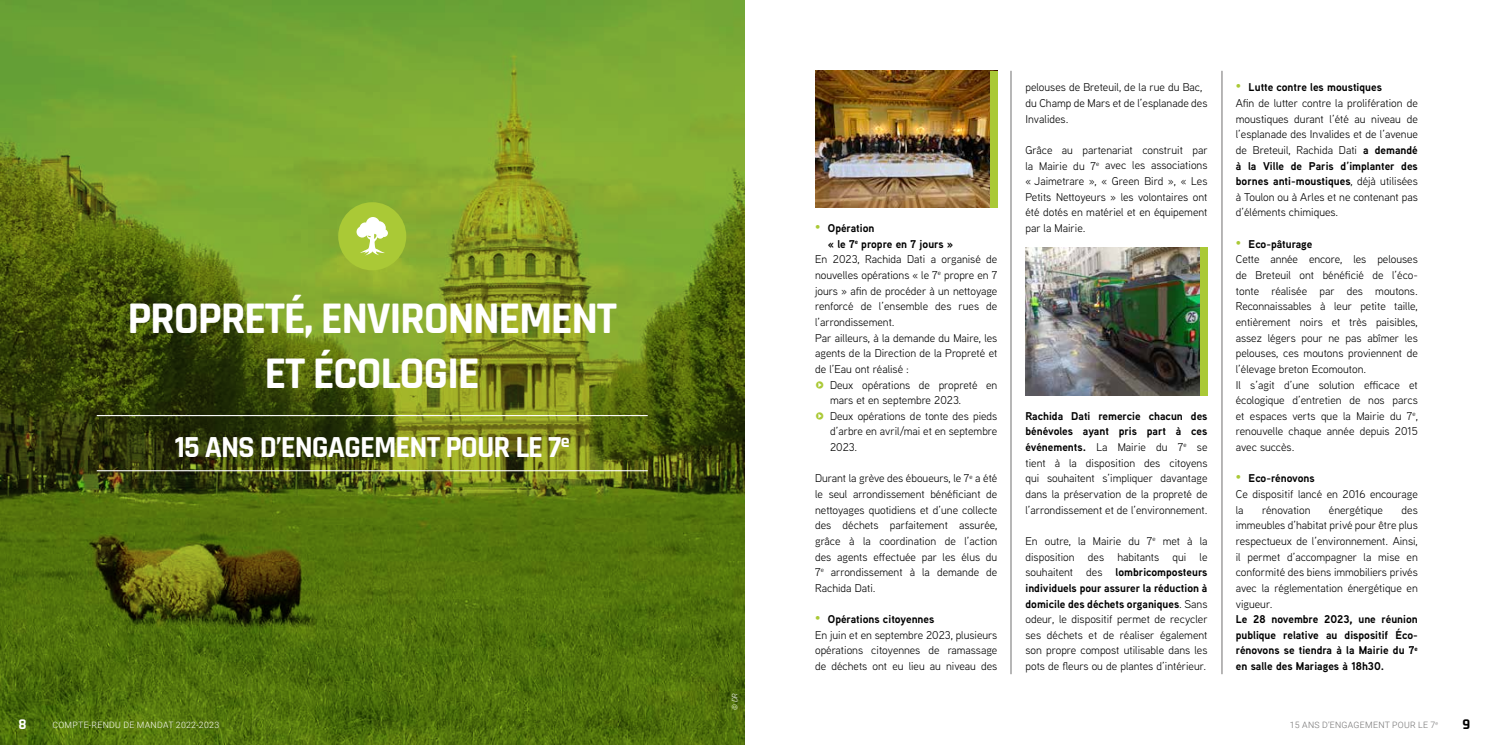
<style>
.page{position:relative;width:1489px;height:745px;background:#fff}
.page>*{position:absolute;margin:0;border:0;box-sizing:border-box;transform-origin:0 0}
.t1{font:700 45.75px/54.9px "Rajdhani";letter-spacing:-.03em;color:#fff;text-align:center}
.t2{font:700 31px "Rajdhani";letter-spacing:-.03em;color:#fff}
.t3{font:700 15px "Rajdhani";color:#000}
.t4{font:700 15px "Rajdhani";color:#fff}
.t5{font:11.25px/15.6px "Aaux Next";color:#000;text-align:justify}
.t6{font:700 11.25px/15.6px "Aaux Next";color:#000;text-align:justify}
.t7{font:300 8.75px "Roboto";letter-spacing:.035em;color:#fff}
.t8{font:300 8.75px "Roboto";letter-spacing:.035em;color:#706f6f}
.t9{font:italic 300 7.5px "Roboto";color:#fff}
.s1{font-family:"Gill Sans";font-weight:400;font-size:15px;color:#aac936}
.s2{font-family:"Simple Direction Arrows";color:#aac936}
.s3{font-family:"Gill Sans";font-size:15px;color:#aac936}
.s4{font-weight:700}
</style>
<div class="page">
<svg style="left:0;top:0;width:744px;height:744px;background:#61801b"></svg>
<div style="left:338px;top:202px;width:68px;height:68px;background:#aac936;border-radius:50%"></div>
<svg style="left:356px;top:217px;width:32px;height:38px"></svg>
<hr style="left:1010px;top:71px;width:1px;height:602px;background:#706f6f">
<hr style="left:1221px;top:71px;width:1px;height:602px;background:#706f6f">
<hr style="left:97px;top:415px;width:550px;height:1px;background:#fff">
<hr style="left:97px;top:470px;width:550px;height:1px;background:#fff">
<img style="left:815px;top:71px;width:174px;height:136px">
<img style="left:1025px;top:247px;width:175px;height:148px">
<div style="left:989px;top:71px;width:8px;height:136px;background:#aac936"></div>
<div style="left:1200px;top:247px;width:7px;height:148px;background:#aac936"></div>
<h1 class="t1" style="left:127px;top:292px;width:491px">PROPRETÉ, ENVIRONNEMENT<br>ET ÉCOLOGIE</h1>
<h2 class="t2" style="left:175px;top:428px;width:396px">15 ANS D’ENGAGEMENT POUR LE 7<sup>e</sup></h2>
<h3 class="t4" style="left:18px;top:715px;width:10px">8</h3>
<p class="t7" style="left:52px;top:718px;width:168px">COMPTE-RENDU DE MANDAT 2022-2023</p>
<p class="t9" style="left:729px;top:709px;width:18px;rotate:-90deg">© DR</p>
<p class="t6" style="left:815px;top:220px;width:61px"><span class="s1">•</span> Opération</p>
<p class="t6" style="left:828px;top:235px;width:127px">« le 7<sup>e</sup> propre en 7 jours »</p>
<p class="t5" style="left:815px;top:251px;width:184px">En 2023, Rachida Dati a organisé de</p>
<p class="t5" style="left:815px;top:267px;width:184px">nouvelles opérations « le 7<sup>e</sup> propre en 7</p>
<p class="t5" style="left:815px;top:282px;width:184px">jours » afin de procéder à un nettoyage</p>
<p class="t5" style="left:815px;top:298px;width:184px">renforcé de l’ensemble des rues de</p>
<p class="t5" style="left:815px;top:313px;width:81px">l’arrondissement.</p>
<p class="t5" style="left:815px;top:329px;width:184px">Par ailleurs, à la demande du Maire, les</p>
<p class="t5" style="left:815px;top:345px;width:184px">agents de la Direction de la Propreté et</p>
<p class="t5" style="left:815px;top:360px;width:95px">de l’Eau ont réalisé :</p>
<p class="t5" style="left:815px;top:376px;width:184px"><span class="s2">6</span> Deux opérations de propreté en</p>
<p class="t5" style="left:830px;top:392px;width:133px">mars et en septembre 2023.</p>
<p class="t5" style="left:815px;top:407px;width:184px"><span class="s2">6</span> Deux opérations de tonte des pieds</p>
<p class="t5" style="left:830px;top:423px;width:169px">d’arbre en avril/mai et en septembre</p>
<p class="t5" style="left:830px;top:438px;width:29px">2023.</p>
<p class="t5" style="left:815px;top:470px;width:184px">Durant la grève des éboueurs, le 7<sup>e</sup> a été le seul arrondissement bénéficiant de nettoyages quotidiens et d’une collecte des déchets parfaitement assurée, grâce à la coordination de l’action des agents effectuée par les élus du 7<sup>e</sup> arrondissement à la demande de Rachida Dati.</p>
<p class="t5" style="left:815px;top:610px;width:184px;text-align:left"><span class="s3">•</span> <span class="s4">Opérations citoyennes<br></span>En juin et en septembre 2023, plusieurs opérations citoyennes de ramassage de déchets ont eu lieu au niveau des</p>
<p class="t5" style="left:1025px;top:79px;width:183px;text-align:left">pelouses de Breteuil, de la rue du Bac, du Champ de Mars et de l’esplanade des<br>Invalides.</p>
<p class="t5" style="left:1025px;top:142px;width:184px">Grâce au partenariat construit par la Mairie du 7<sup>e</sup> avec les associations « Jaimetrare », « Green Bird », « Les Petits Nettoyeurs » les volontaires ont été dotés en matériel et en équipement par la Mairie.</p>
<p class="t5" style="left:1025px;top:407px;width:183px"><span class="s4">Rachida Dati remercie chacun des bénévoles ayant pris part à ces événements.</span> La Mairie du 7<sup>e</sup> se tient à la disposition des citoyens qui souhaitent s’impliquer davantage dans la préservation de la propreté de l’arrondissement et de l’environnement.</p>
<p class="t5" style="left:1025px;top:532px;width:184px">En outre, la Mairie du 7<sup>e</sup> met à la disposition des habitants qui le souhaitent des <span class="s4">lombricomposteurs individuels pour assurer la réduction à domicile des déchets organiques</span>. Sans odeur, le dispositif permet de recycler ses déchets et de réaliser également son propre compost utilisable dans les pots de fleurs ou de plantes d’intérieur.</p>
<p class="t5" style="left:1235px;top:79px;width:183px;text-align:left"><span class="s3">•</span> <span class="s4">Lutte contre les moustiques<br></span>Afin de lutter contre la prolifération de moustiques durant l’été au niveau de l’esplanade des Invalides et de l’avenue de Breteuil, Rachida Dati <span class="s4">a demandé à la Ville de Paris d’implanter des bornes anti-moustiques</span>, déjà utilisées à Toulon ou à Arles et ne contenant pas d’éléments chimiques.</p>
<p class="t5" style="left:1235px;top:235px;width:183px;text-align:left"><span class="s3">•</span> <span class="s4">Eco-pâturage<br></span>Cette année encore, les pelouses de Breteuil ont bénéficié de l’éco&shy;tonte réalisée par des moutons.<br>Reconnaissables à leur petite taille, entièrement noirs et très paisibles, assez légers pour ne pas abîmer les pelouses, ces moutons proviennent de l’élevage breton Ecomouton.<br>Il s’agit d’une solution efficace et écologique d’entretien de nos parcs et espaces verts que la Mairie du 7<sup>e</sup>, renouvelle chaque année depuis 2015 avec succès.</p>
<p class="t5" style="left:1235px;top:470px;width:183px;text-align:left"><span class="s3">•</span> <span class="s4">Eco-rénovons<br></span>Ce dispositif lancé en 2016 encourage la</p>
<p class="t5" style="left:1261px;top:501px;width:50px">rénovation</p>
<p class="t5" style="left:1328px;top:501px;width:56px">énergétique</p>
<p class="t5" style="left:1235px;top:501px;width:183px;text-indent:166px">des immeubles d’habitat privé pour être plus respectueux de l’environnement. Ainsi, il permet d’accompagner la mise en conformité des biens immobiliers privés avec la réglementation énergétique en vigueur.</p>
<p class="t6" style="left:1235px;top:610px;width:183px">Le 28 novembre 2023, une réunion publique relative au dispositif Éco&shy;rénovons se tiendra à la Mairie du 7<sup>e </sup>en salle des Mariages à 18h30.</p>
<p class="t8" style="left:1289px;top:718px;width:150px">15 ANS D’ENGAGEMENT POUR LE 7<sup>e</sup></p>
<h3 class="t3" style="left:1462px;top:715px;width:9px">9</h3>
</div>
